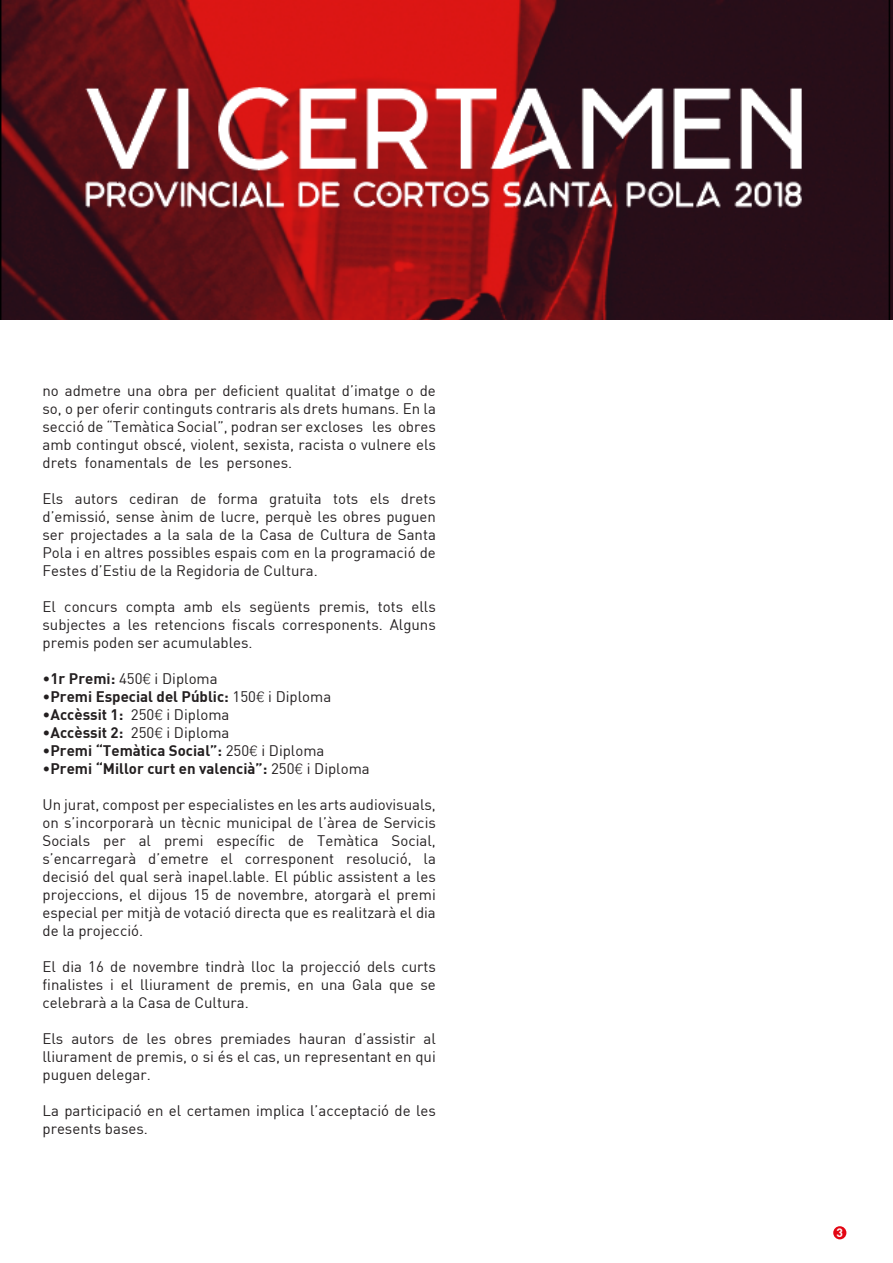
<style>
.page{position:relative;width:893px;height:1263px;background:#fff}
.page>*{position:absolute;margin:0;border:0;box-sizing:border-box;transform-origin:0 0}
.t1{font:15px/18px "DIN";color:#231f20;text-align:justify}
.t2{font:700 15px "DIN";color:#231f20}
.t3{font:700 12px "DIN";color:#fff}
.s1{font-weight:700}
.s2{font-family:"Helvetica";font-weight:300}
.s3{font-weight:400}
</style>
<div class="page">
<div style="left:833px;top:1226px;width:13px;height:13px;background:#e30613;border-radius:50%"></div>
<img style="left:0;top:0;width:893px;height:319px">
<p class="t1" style="left:43px;top:381px;width:395px">no admetre una obra per deficient qualitat d’imatge o de so, o per oferir continguts contraris als drets humans. En la secció de “Temàtica Social”, podran ser excloses les obres amb contingut obscé, violent, sexista, racista o vulnere els drets fonamentals de les persones.</p>
<p class="t1" style="left:43px;top:489px;width:395px">Els autors cediran de forma gratuïta tots els drets d’emissió, sense ànim de lucre, perquè les obres puguen ser projectades a la sala de la Casa de Cultura de Santa Pola i en altres possibles espais com en la programació de Festes d’Estiu de la Regidoria de Cultura.</p>
<p class="t1" style="left:43px;top:597px;width:395px">El concurs compta amb els següents premis, tots ells subjectes a les retencions fiscals corresponents. Alguns premis poden ser acumulables.</p>
<p class="t1" style="left:43px;top:669px;width:177px">•<span class="s1">1r Premi:</span> 450<span class="s2">€</span> i Diploma</p>
<p class="t2" style="left:43px;top:687px;width:290px"><span class="s3">•</span>Premi Especial del Públic: <span class="s3">150</span><span class="s2">€</span> <span class="s3">i Diploma</span></p>
<p class="t1" style="left:43px;top:705px;width:188px">•<span class="s1">Accèssit 1:</span> 250<span class="s2">€</span> i Diploma</p>
<p class="t1" style="left:43px;top:723px;width:188px">•<span class="s1">Accèssit 2:</span> 250<span class="s2">€</span> i Diploma</p>
<p class="t2" style="left:43px;top:741px;width:283px"><span class="s3">•</span>Premi “Temàtica Social”: <span class="s3">250</span><span class="s2">€</span> <span class="s3">i Diploma</span></p>
<p class="t2" style="left:43px;top:759px;width:329px"><span class="s3">•</span>Premi “Millor curt en valencià”: <span class="s3">250</span><span class="s2">€</span> <span class="s3">i Diploma</span></p>
<p class="t1" style="left:43px;top:795px;width:395px">Un jurat, compost per especialistes en les arts audiovisuals, on s’incorporarà un tècnic municipal de l’àrea de Servicis Socials per al premi específic de Temàtica Social, s’encarregarà d’emetre el corresponent resolució, la decisió del qual serà inapel.lable. El públic assistent a les projeccions, el dijous 15 de novembre, atorgarà el premi especial per mitjà de votació directa que es realitzarà el dia de la projecció.</p>
<p class="t1" style="left:43px;top:957px;width:395px">El dia 16 de novembre tindrà lloc la projecció dels curts finalistes i el lliurament de premis, en una Gala que se celebrarà a la Casa de Cultura.</p>
<p class="t1" style="left:43px;top:1029px;width:395px">Els autors de les obres premiades hauran d’assistir al lliurament de premis, o si és el cas, un representant en qui puguen delegar.</p>
<p class="t1" style="left:43px;top:1101px;width:395px">La participació en el certamen implica l’acceptació de les presents bases.</p>
<p class="t3" style="left:836px;top:1225px;width:8px">3</p>
</div>
